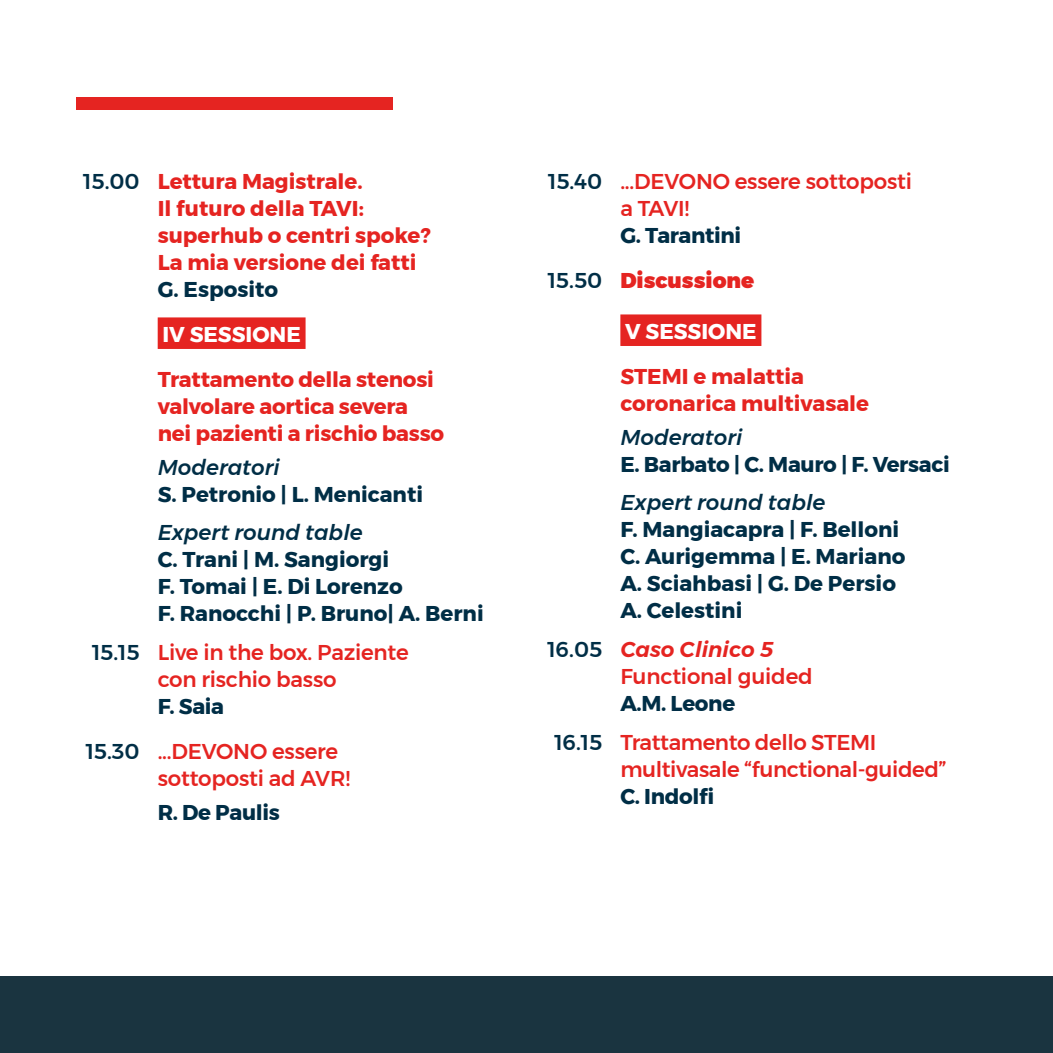
<style>
.page{position:relative;width:1053px;height:1053px;background:#fff}
.page>*{position:absolute;margin:0;border:0;box-sizing:border-box;transform-origin:0 0}
.t1{font:700 21.38px/27px "Montserrat";color:#002e46}
.t2{font:500 21.38px/27px "Montserrat";letter-spacing:-.01em;color:#e52421}
.t3{font:700 21.38px/27px "Montserrat";color:#e52421}
.t4{font:italic 500 21.38px "Montserrat";color:#002e46}
.t5{font:700 21.38px "Montserrat";color:#fff}
.s1{font-weight:500;color:#002e46}
.s2{color:#002e46}
.s3{font-weight:700;color:#002e46}
.s4{font-weight:500}
.s5{font-weight:900;color:#e52421}
.s6{font-weight:600;font-style:italic}
</style>
<div class="page">
<div style="left:158px;top:317px;width:147px;height:32px;background:#e52421"></div>
<div style="left:620px;top:314px;width:141px;height:32px;background:#e52421"></div>
<div style="left:0;top:976px;width:1052px;height:76px;background:#1a3440"></div>
<div style="left:77px;top:97px;width:316px;height:12px;background:#e52421"></div>
<p class="t3" style="left:158px;top:168px;width:274px;text-indent:-74px"><span class="s1">15.00</span> Lettura Magistrale.<br>Il futuro della TAVI: superhub o centri spoke?<br>La mia versione dei fatti</p>
<p class="t1" style="left:158px;top:276px;width:122px">G. Esposito</p>
<p class="t5" style="left:162px;top:317px;width:140px">IV SESSIONE</p>
<p class="t3" style="left:158px;top:366px;width:288px">Trattamento della stenosi valvolare aortica severa nei pazienti a rischio basso</p>
<p class="t4" style="left:158px;top:450px;width:123px">Moderatori</p>
<p class="t1" style="left:158px;top:480px;width:267px">S. Petronio | L. Menicanti</p>
<p class="t4" style="left:158px;top:516px;width:206px">Expert round table</p>
<p class="t1" style="left:158px;top:546px;width:327px">C. Trani | M. Sangiorgi<br>F. Tomai | E. Di Lorenzo<br>F. Ranocchi | P. Bruno| A. Berni</p>
<p class="t2" style="left:92px;top:638px;width:318px;text-align:center"><span class="s2">15.15</span> Live in the box. Paziente con rischio basso</p>
<p class="t2" style="left:86px;top:683px;width:254px;line-height:45px;text-indent:72px"><span class="s3">F. Saia<br></span><span class="s2">15.30</span> ...DEVONO essere</p>
<p class="t2" style="left:158px;top:764px;width:194px">sottoposti ad AVR!</p>
<p class="t1" style="left:158px;top:798px;width:124px">R. De Paulis</p>
<p class="t2" style="left:620px;top:168px;width:293px;text-indent:-72px"><span class="s2">15.40</span> ...DEVONO essere sottoposti a TAVI!</p>
<p class="t1" style="left:547px;top:213px;width:208px;line-height:44.8px;text-indent:73px">G. Tarantini<br><span class="s4">15.50</span> <span class="s5">Discussione</span></p>
<p class="t5" style="left:625px;top:314px;width:133px">V SESSIONE</p>
<p class="t3" style="left:620px;top:363px;width:250px">STEMI e malattia coronarica multivasale</p>
<p class="t4" style="left:620px;top:420px;width:123px">Moderatori</p>
<p class="t1" style="left:620px;top:450px;width:331px">E. Barbato | C. Mauro | F. Versaci</p>
<p class="t4" style="left:620px;top:486px;width:206px">Expert round table</p>
<p class="t1" style="left:620px;top:516px;width:286px">F. Mangiacapra | F. Belloni<br>C. Aurigemma | E. Mariano<br>A. Sciahbasi | G. De Persio<br>A. Celestini</p>
<p class="t2" style="left:620px;top:635px;width:194px;text-indent:-73px"><span class="s2">16.05</span> <span class="s6">Caso Clinico 5<br></span>Functional guided</p>
<p class="t2" style="left:554px;top:684px;width:323px;line-height:38.7px;text-indent:66px"><span class="s3">A.M. Leone<br></span><span class="s2">16.15</span> Trattamento dello STEMI</p>
<p class="t2" style="left:620px;top:755px;width:328px">multivasale “functional-guided”</p>
<p class="t1" style="left:620px;top:782px;width:95px">C. Indolfi</p>
</div>
